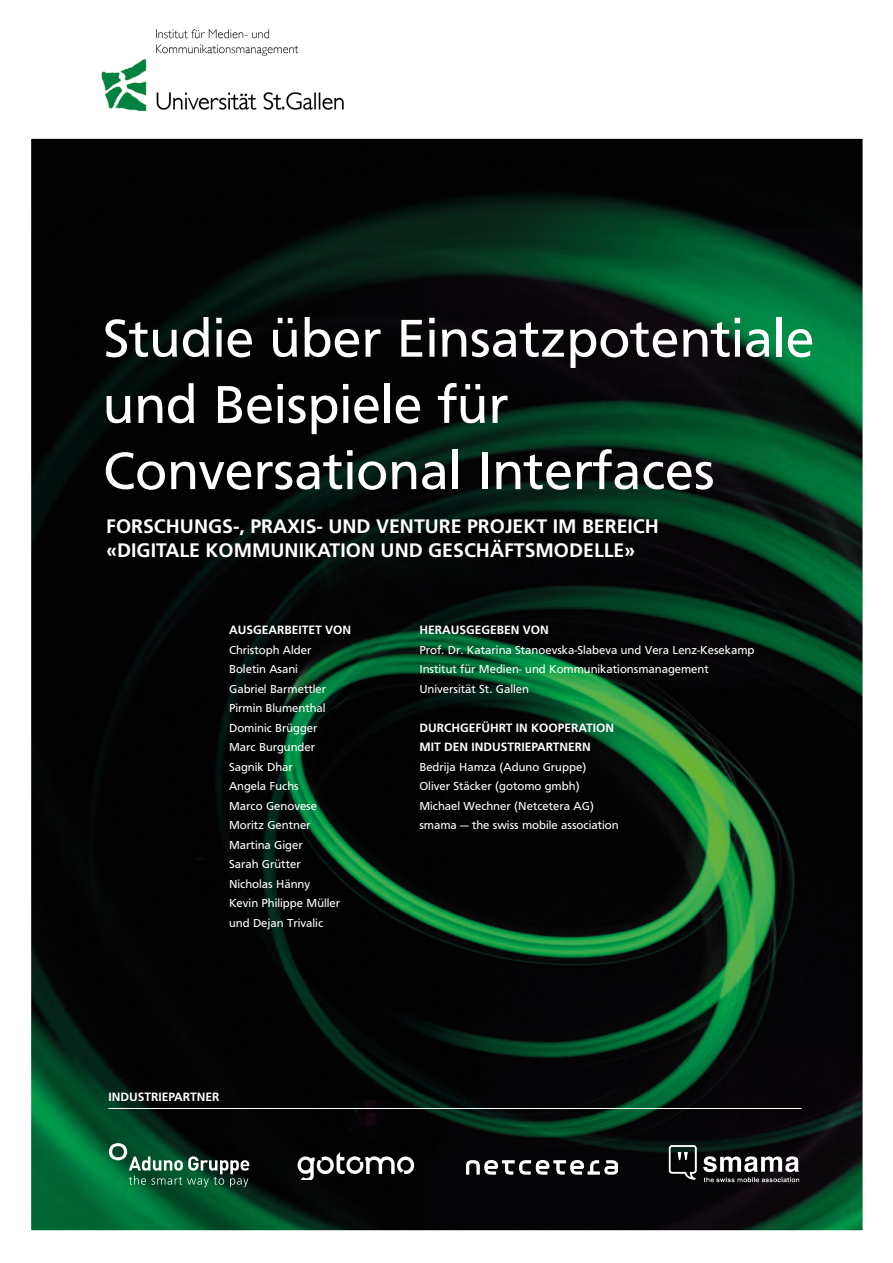
<style>
.page{position:relative;width:893px;height:1263px;background:#fff}
.page>*{position:absolute;margin:0;border:0;box-sizing:border-box;transform-origin:0 0}
.t1{font:55.2px/66.2px "Frutiger";color:#fff}
.t2{font:700 19.5px/24px "Frutiger";color:#fff}
.t3{font:12px/19.5px "Frutiger";color:#fff}
.t4{font:700 12px/19.5px "Frutiger";color:#fff}
</style>
<div class="page">
<img style="left:32px;top:139px;width:830px;height:1090px">
<img style="left:290px;top:1148px;width:148px;height:31px">
<img style="left:665px;top:1144px;width:139px;height:38px">
<img style="left:466px;top:1160px;width:152px;height:15px">
<hr style="left:108px;top:1108px;width:694px;height:1px;background:#fff">
<svg style="left:109px;top:1143px;width:140px;height:44px;background:#2c5e47"></svg>
<img style="left:101px;top:29px;width:243px;height:83px">
<h1 class="t1" style="left:103px;top:305px;width:713px">Studie über Einsatzpotentiale und Beispiele für<br>Conversational Interfaces</h1>
<h2 class="t2" style="left:106px;top:515px;width:554px">FORSCHUNGS-, PRAXIS- UND VENTURE PROJEKT IM BEREICH «DIGITALE KOMMUNIKATION UND GESCHÄFTSMODELLE»</h2>
<p class="t4" style="left:229px;top:620px;width:124px">AUSGEARBEITET VON</p>
<p class="t3" style="left:229px;top:640px;width:113px">Christoph Alder<br>Boletin Asani<br>Gabriel Barmettler<br>Pirmin Blumenthal<br>Dominic Brügger<br>Marc Burgunder<br>Sagnik Dhar<br>Angela Fuchs<br>Marco Genovese<br>Moritz Gentner<br>Martina Giger<br>Sarah Grütter<br>Nicholas Hänny<br>Kevin Philippe Müller und Dejan Trivalic</p>
<p class="t4" style="left:108px;top:1087px;width:112px">INDUSTRIEPARTNER</p>
<p class="t4" style="left:419px;top:620px;width:131px">HERAUSGEGEBEN VON</p>
<p class="t3" style="left:419px;top:640px;width:337px">Prof. Dr. Katarina Stanoevska-Slabeva und Vera Lenz-Kesekamp<br>Institut für Medien- und Kommunikationsmanagement<br>Universität St. Gallen</p>
<p class="t4" style="left:419px;top:718px;width:196px">DURCHGEFÜHRT IN KOOPERATION<br>MIT DEN INDUSTRIEPARTNERN</p>
<p class="t3" style="left:419px;top:757px;width:201px">Bedrija Hamza (Aduno Gruppe)<br>Oliver Stäcker (gotomo gmbh)<br>Michael Wechner (Netcetera AG) smama – the swiss mobile association</p>
</div>
